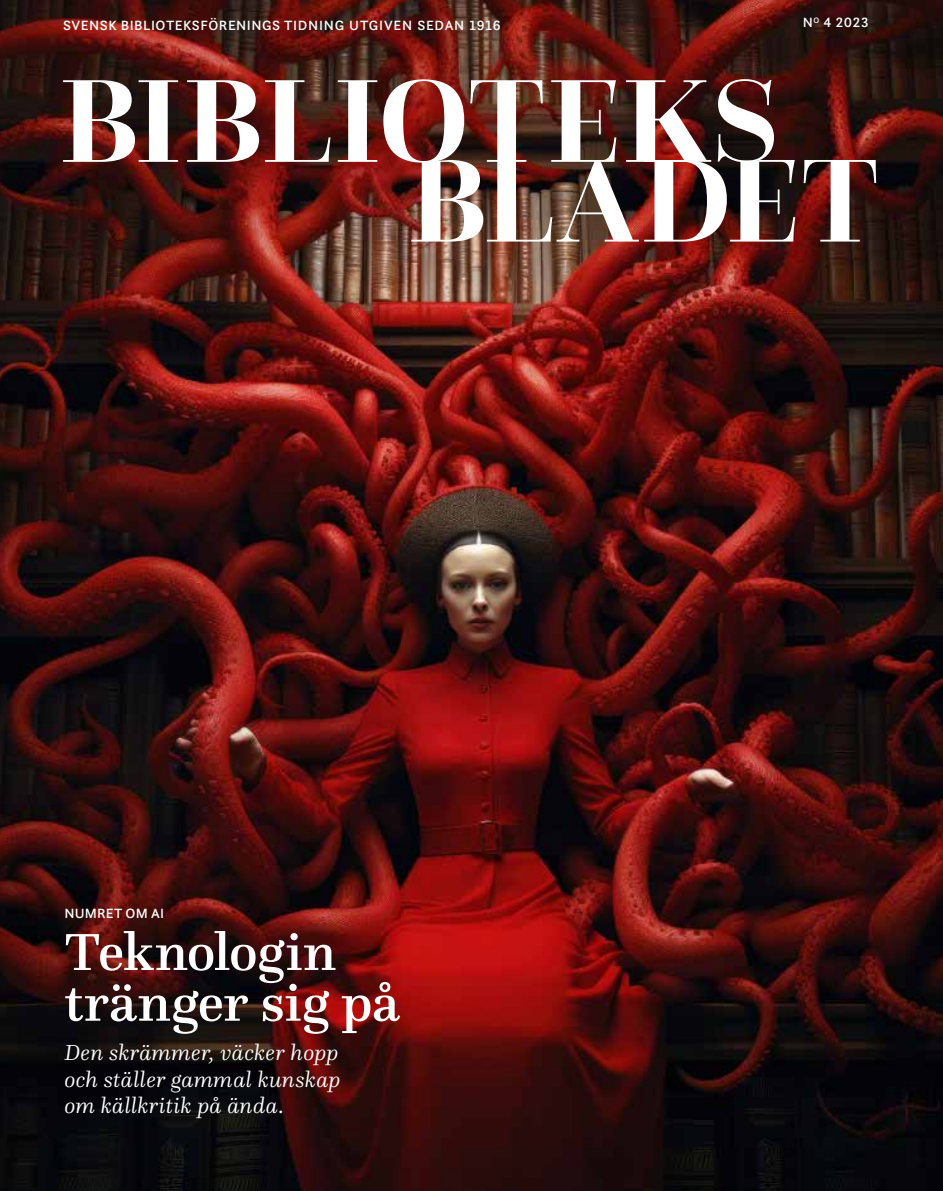
<style>
.page{position:relative;width:943px;height:1191px;background:#fff}
.page>*{position:absolute;margin:0;border:0;box-sizing:border-box;transform-origin:0 0}
.t1{font:500 54.25px/50.8px "Questa";letter-spacing:-.005em;color:#fff}
.t2{font:italic 300 22.75px/26.2px "Questa";letter-spacing:.01em;color:#fff;text-align:justify}
.t3{font:500 14px "Questa Sans";letter-spacing:.04em;color:#fff}
.t4{font:500 14px "Questa Sans";letter-spacing:.01em;color:#fff}
</style>
<div class="page">
<img style="left:0;top:0;width:943px;height:1191px">
<svg style="left:63px;top:80px;width:115px;height:82px"></svg>
<svg style="left:187px;top:80px;width:72px;height:82px"></svg>
<svg style="left:265px;top:80px;width:65px;height:82px"></svg>
<svg style="left:338px;top:80px;width:39px;height:82px"></svg>
<img style="left:383px;top:79px;width:412px;height:162px">
<svg style="left:803px;top:160px;width:73px;height:81px"></svg>
<p class="t3" style="left:63px;top:16px;width:439px">SVENSK BIBLIOTEKSFÖRENINGS TIDNING UTGIVEN SEDAN 1916</p>
<p class="t3" style="left:802px;top:14px;width:67px">N<sup>O</sup> 4 2023</p>
<p class="t4" style="left:64px;top:904px;width:101px">NUMRET OM AI</p>
<h1 class="t1" style="left:64px;top:926px;width:337px">Teknologin tränger sig på</h1>
<p class="t2" style="left:64px;top:1039px;width:277px">Den skrämmer, väcker hopp och ställer gammal kunskap om källkritik på ända.</p>
</div>
